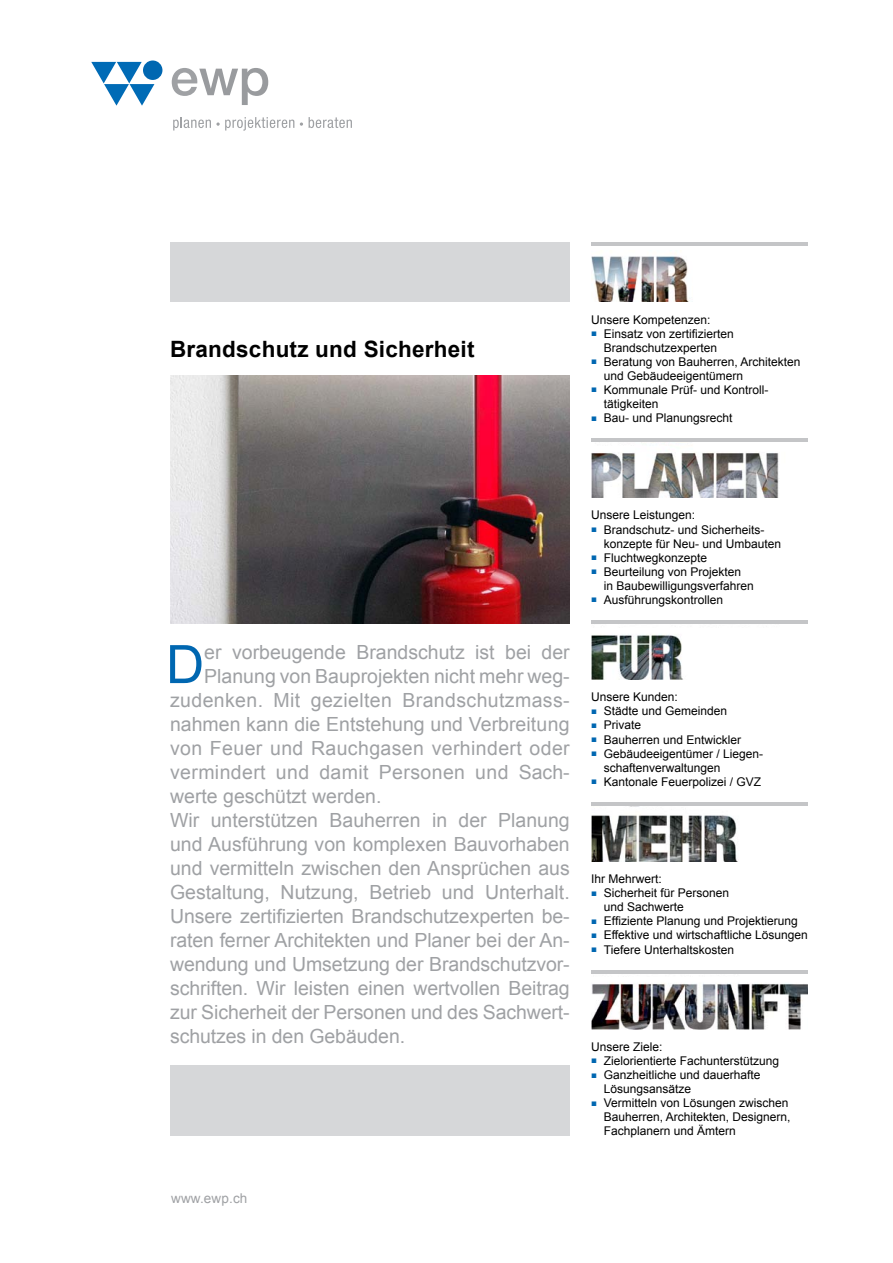
<style>
.page{position:relative;width:893px;height:1263px;background:#fff}
.page>*{position:absolute;margin:0;border:0;box-sizing:border-box;transform-origin:0 0}
.t1{font:53.1px "Arial";color:#0067b1}
.t2{font:700 22.5px "Arial";letter-spacing:.01em;color:#000}
.t3{font:19.5px "Arial";color:#9fa1a4}
.t4{font:19.5px "Arial";letter-spacing:.02em;color:#9fa1a4}
.t5{font:13.5px "Arial";letter-spacing:.01em;color:#9fa1a4}
.t6{font:12px/14.1px "Arial";color:#000}
.s1{font-size:9.75px;color:#0067b1}
</style>
<div class="page">
<div style="left:170px;top:242px;width:400px;height:60px;background:#d6d7d9"></div>
<div style="left:170px;top:1065px;width:400px;height:70px;background:#d6d7d9"></div>
<img style="left:591px;top:256px;width:98px;height:46px">
<hr style="left:591px;top:242px;width:217px;height:4px;background:#c4c5c7">
<img style="left:591px;top:442px;width:188px;height:56px">
<hr style="left:591px;top:438px;width:217px;height:4px;background:#c4c5c7">
<img style="left:591px;top:634px;width:92px;height:46px">
<hr style="left:591px;top:620px;width:217px;height:4px;background:#c4c5c7">
<img style="left:591px;top:806px;width:146px;height:55px">
<hr style="left:591px;top:802px;width:217px;height:4px;background:#c4c5c7">
<img style="left:591px;top:973px;width:217px;height:56px">
<hr style="left:591px;top:970px;width:217px;height:3px;background:#c4c5c7">
<img style="left:170px;top:375px;width:400px;height:249px">
<svg style="left:172px;top:68px;width:96px;height:37px"></svg>
<div style="left:143px;top:60px;width:19px;height:20px;background:#0067b1;border-radius:50%"></div>
<svg style="left:91px;top:62px;width:63px;height:44px"></svg>
<svg style="left:309px;top:117px;width:43px;height:11px"></svg>
<svg style="left:173px;top:117px;width:121px;height:14px"></svg>
<svg style="left:300px;top:122px;width:3px;height:4px"></svg>
<h2 class="t2" style="left:170px;top:334px;width:306px">Brandschutz und Sicherheit</h2>
<p class="t6" style="left:591px;top:312px;width:121px">Unsere Kompetenzen:</p>
<p class="t6" style="left:591px;top:326px;width:144px;text-align:center"><span class="s1">■</span> Einsatz von zertifizierten<br>Brandschutzexperten</p>
<p class="t6" style="left:604px;top:355px;width:198px;text-indent:-13px"><span class="s1">■</span> Beratung von Bauherren, Architekten und Gebäudeeigentümern</p>
<p class="t6" style="left:604px;top:383px;width:166px;text-indent:-13px"><span class="s1">■</span> Kommunale Prüf- und Kontroll&shy;tätigkeiten</p>
<p class="t6" style="left:591px;top:411px;width:143px"><span class="s1">■</span> Bau- und Planungsrecht</p>
<h1 class="t1" style="left:166px;top:630px;width:40px">D</h1>
<h3 class="t3" style="left:204px;top:639px;width:367px">er vorbeugende Brandschutz ist bei der</h3>
<h3 class="t3" style="left:204px;top:663px;width:367px">Planung von Bauprojekten nicht mehr weg-</h3>
<h3 class="t4" style="left:170px;top:687px;width:401px">zudenken. Mit gezielten Brandschutzmass-</h3>
<h3 class="t3" style="left:170px;top:711px;width:401px">nahmen kann die Entstehung und Verbreitung</h3>
<h3 class="t4" style="left:170px;top:735px;width:401px">von Feuer und Rauchgasen verhindert oder</h3>
<h3 class="t4" style="left:170px;top:759px;width:401px">vermindert und damit Personen und Sach-</h3>
<h3 class="t3" style="left:170px;top:783px;width:213px">werte geschützt werden.</h3>
<h3 class="t3" style="left:170px;top:807px;width:401px">Wir unterstützen Bauherren in der Planung</h3>
<h3 class="t3" style="left:170px;top:831px;width:401px">und Ausführung von komplexen Bauvorhaben</h3>
<h3 class="t3" style="left:170px;top:855px;width:401px">und vermitteln zwischen den Ansprüchen aus</h3>
<h3 class="t3" style="left:170px;top:879px;width:401px">Gestaltung, Nutzung, Betrieb und Unterhalt.</h3>
<h3 class="t3" style="left:170px;top:903px;width:401px">Unsere zertifizierten Brandschutzexperten be-</h3>
<h3 class="t3" style="left:170px;top:927px;width:401px">raten ferner Architekten und Planer bei der An-</h3>
<h3 class="t3" style="left:170px;top:951px;width:401px">wendung und Umsetzung der Brandschutzvor-</h3>
<h3 class="t3" style="left:170px;top:975px;width:401px">schriften. Wir leisten einen wertvollen Beitrag</h3>
<h3 class="t3" style="left:170px;top:999px;width:401px">zur Sicherheit der Personen und des Sachwert-</h3>
<h3 class="t3" style="left:170px;top:1023px;width:237px">schutzes in den Gebäuden.</h3>
<p class="t6" style="left:591px;top:508px;width:106px">Unsere Leistungen:</p>
<p class="t6" style="left:604px;top:522px;width:179px;text-indent:-13px"><span class="s1">■</span> Brandschutz- und Sicherheits&shy;konzepte für Neu- und Umbauten</p>
<p class="t6" style="left:591px;top:550px;width:118px"><span class="s1">■</span> Fluchtwegkonzepte</p>
<p class="t6" style="left:604px;top:565px;width:152px;text-indent:-13px"><span class="s1">■</span> Beurteilung von Projekten<br>in Baubewilligungsverfahren</p>
<p class="t6" style="left:591px;top:593px;width:134px"><span class="s1">■</span> Ausführungskontrollen</p>
<p class="t6" style="left:591px;top:690px;width:88px">Unsere Kunden:</p>
<p class="t6" style="left:591px;top:704px;width:138px"><span class="s1">■</span> Städte und Gemeinden</p>
<p class="t6" style="left:591px;top:718px;width:52px"><span class="s1">■</span> Private</p>
<p class="t6" style="left:591px;top:732px;width:152px"><span class="s1">■</span> Bauherren und Entwickler</p>
<p class="t6" style="left:604px;top:746px;width:161px;text-indent:-13px"><span class="s1">■</span> Gebäudeeigentümer / Liegen&shy;schaftenverwaltungen</p>
<p class="t6" style="left:591px;top:775px;width:172px"><span class="s1">■</span> Kantonale Feuerpolizei / GVZ</p>
<p class="t6" style="left:591px;top:872px;width:72px">Ihr Mehrwert:</p>
<p class="t6" style="left:604px;top:886px;width:127px;text-indent:-13px"><span class="s1">■</span> Sicherheit für Personen und Sachwerte</p>
<p class="t6" style="left:591px;top:914px;width:208px"><span class="s1">■</span> Effiziente Planung und Projektierung</p>
<p class="t6" style="left:591px;top:928px;width:218px"><span class="s1">■</span> Effektive und wirtschaftliche Lösungen</p>
<p class="t6" style="left:591px;top:942px;width:145px"><span class="s1">■</span> Tiefere Unterhaltskosten</p>
<p class="t6" style="left:591px;top:1040px;width:73px">Unsere Ziele:</p>
<p class="t6" style="left:591px;top:1054px;width:190px"><span class="s1">■</span> Zielorientierte Fachunterstützung</p>
<p class="t6" style="left:604px;top:1068px;width:158px;text-indent:-13px"><span class="s1">■</span> Ganzheitliche und dauerhafte<br>Lösungsansätze</p>
<p class="t6" style="left:604px;top:1096px;width:188px;text-indent:-13px"><span class="s1">■</span> Vermitteln von Lösungen zwischen<br>Bauherren, Architekten, Designern,<br>Fachplanern und Ämtern</p>
<p class="t5" style="left:171px;top:1190px;width:78px">www.ewp.ch</p>
</div>
